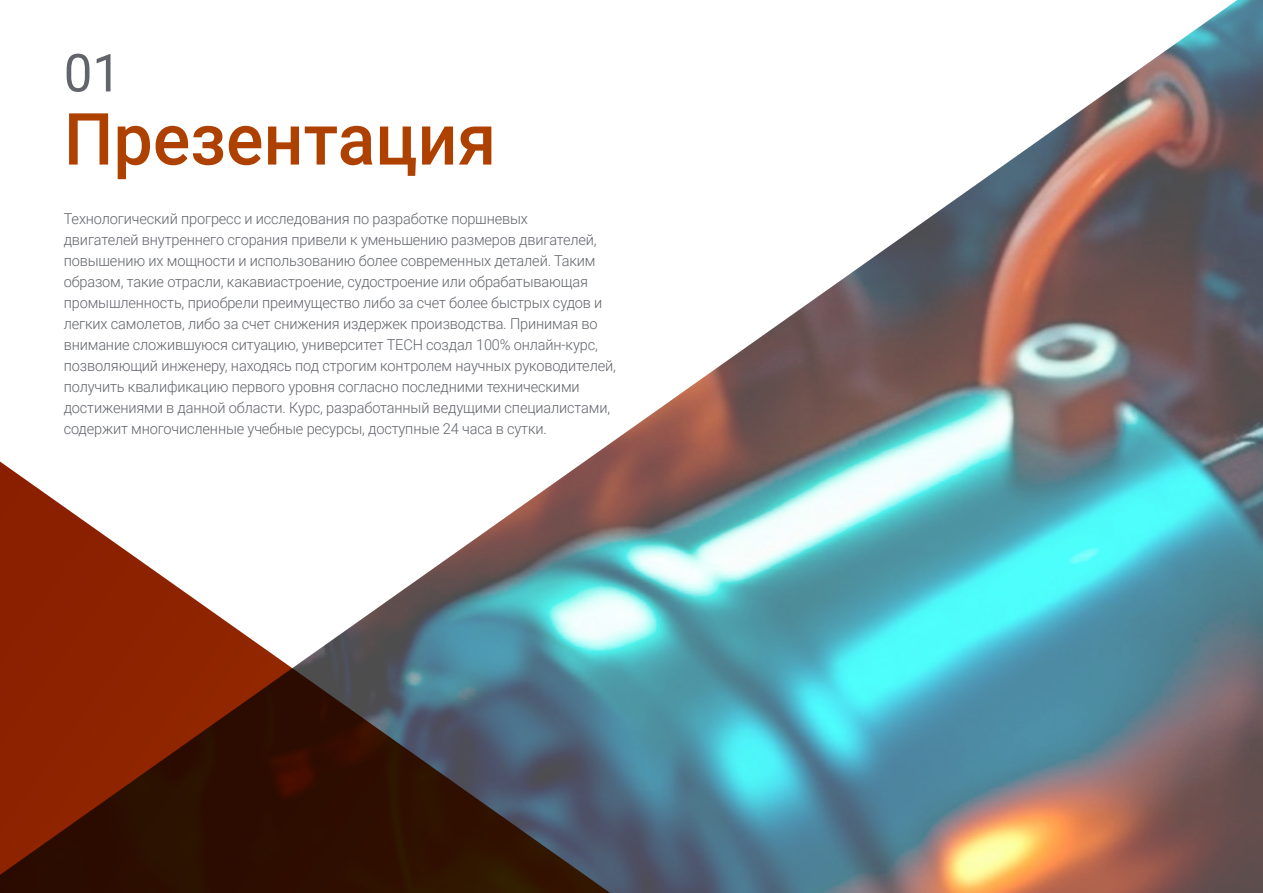
<style>
.page{position:relative;width:1263px;height:893px;background:#fff}
.page>*{position:absolute;margin:0;border:0;box-sizing:border-box;transform-origin:0 0}
.t1{font:500 72px "Roboto";color:#ae4000}
.t2{font:52.5px "Roboto";color:#61646a}
.t3{font:300 15px/21px "Roboto";letter-spacing:-.01em;color:#61646a}
</style>
<div class="page">
<img style="left:606px;top:0;width:657px;height:893px">
<svg style="left:0;top:446px;width:640px;height:447px"></svg>
<h2 class="t2" style="left:64px;top:36px;width:59px">01</h2>
<h1 class="t1" style="left:64px;top:89px;width:434px">Презентация</h1>
<p class="t3" style="left:64px;top:207px;width:554px">Технологический прогресс и исследования по разработке поршневых<br>двигателей внутреннего сгорания привели к уменьшению размеров двигателей, повышению их мощности и использованию более современных деталей. Таким образом, такие отрасли, какавиастроение, судостроение или обрабатывающая промышленность, приобрели преимущество либо за счет более быстрых судов и легких самолетов, либо за счет снижения издержек производства. Принимая во внимание сложившуюся ситуацию, университет TECH создал 100% онлайн-курс, позволяющий инженеру, находясь под строгим контролем научных руководителей, получить квалификацию первого уровня согласно последними техническими достижениями в данной области. Курс, разработанный ведущими специалистами, содержит многочисленные учебные ресурсы, доступные 24 часа в сутки.</p>
</div>
